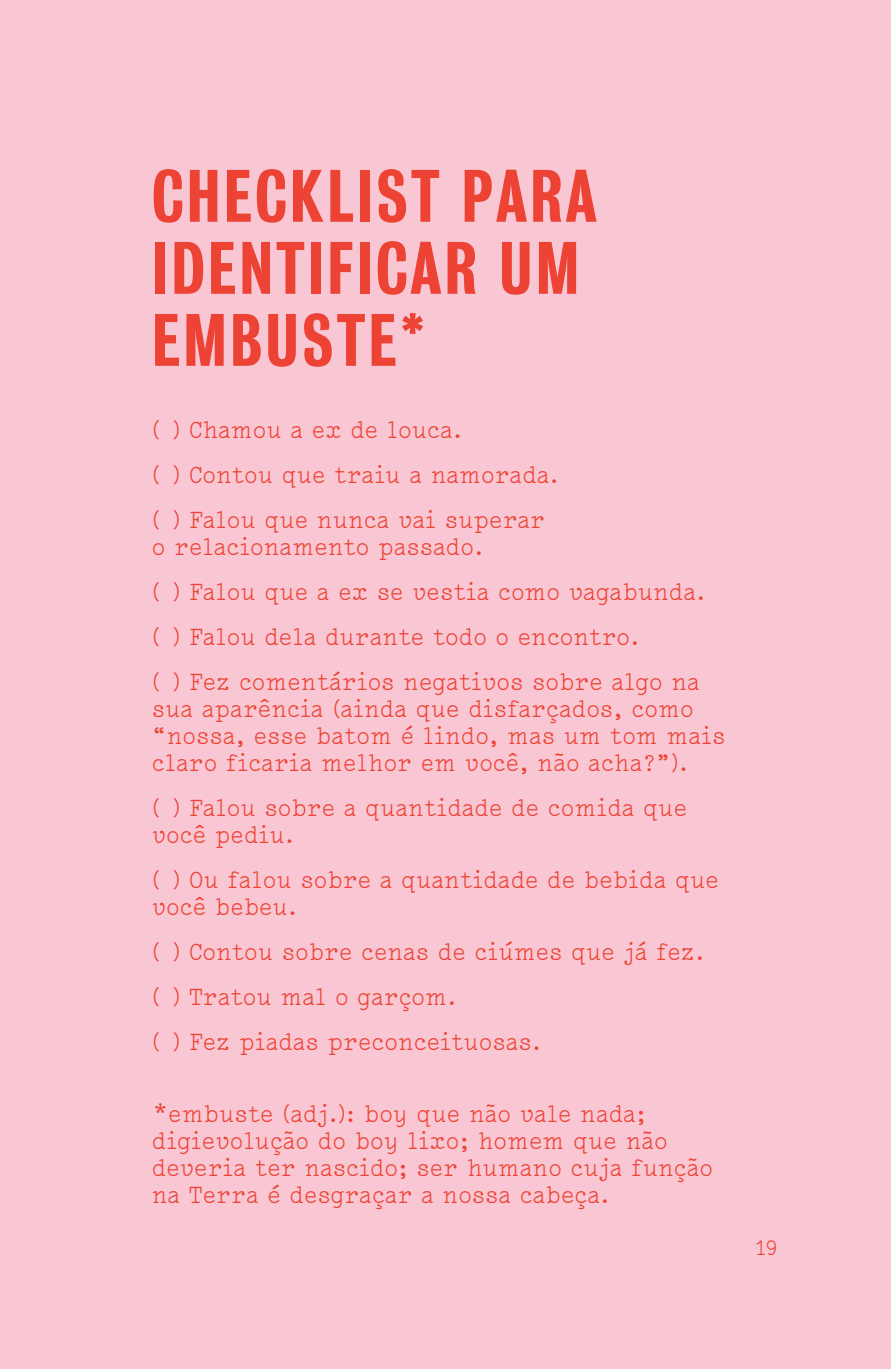
<style>
.page{position:relative;width:891px;height:1369px;background:#fff}
.page>*{position:absolute;margin:0;border:0;box-sizing:border-box;transform-origin:0 0}
.t1{font:67.5px/72px "Bureau Grotesque Three Five";letter-spacing:.045em;color:#ed4335}
.t2{font:24.75px/45px "Lacrima MG Serif";color:#ed4335}
.t3{font:22.5px "Lacrima MG Serif";color:#ed4335}
</style>
<div class="page">
<div style="left:15px;top:0;width:875px;height:1369px;background:#f9c7d3"></div>
<div style="left:0;top:0;width:15px;height:1369px;background:#f9c7d3"></div>
<h1 class="t1" style="left:152px;top:160px;width:446px">CHECKLIST PARA<br>IDENTIFICAR UM<br>EMBUSTE*</h1>
<p class="t2" style="left:152px;top:407px;width:408px">( ) Chamou a ex de louca.<br>( ) Contou que traiu a namorada. ( ) Falou que nunca vai superar</p>
<p class="t2" style="left:152px;top:524px;width:555px">o relacionamento passado.<br>( ) Falou que a ex se vestia como vagabunda. ( ) Falou dela durante todo o encontro.<br>( ) Fez comentários negativos sobre algo na</p>
<p class="t2" style="left:152px;top:695px;width:575px;line-height:27px">sua aparência (ainda que disfarçados, como “nossa, esse batom é lindo, mas um tom mais claro ficaria melhor em você, não acha?”).</p>
<p class="t2" style="left:152px;top:794px;width:536px;line-height:27px">( ) Falou sobre a quantidade de comida que você pediu.</p>
<p class="t2" style="left:152px;top:866px;width:568px;line-height:27px">( ) Ou falou sobre a quantidade de bebida que você bebeu.</p>
<p class="t2" style="left:152px;top:929px;width:554px">( ) Contou sobre cenas de ciúmes que já fez. ( ) Tratou mal o garçom.<br>( ) Fez piadas preconceituosas.</p>
<p class="t2" style="left:152px;top:1100px;width:562px;line-height:27px">*embuste (adj.): boy que não vale nada; digievolução do boy lixo; homem que não deveria ter nascido; ser humano cuja função na Terra é desgraçar a nossa cabeça.</p>
<p class="t3" style="left:754px;top:1234px;width:24px">19</p>
</div>
